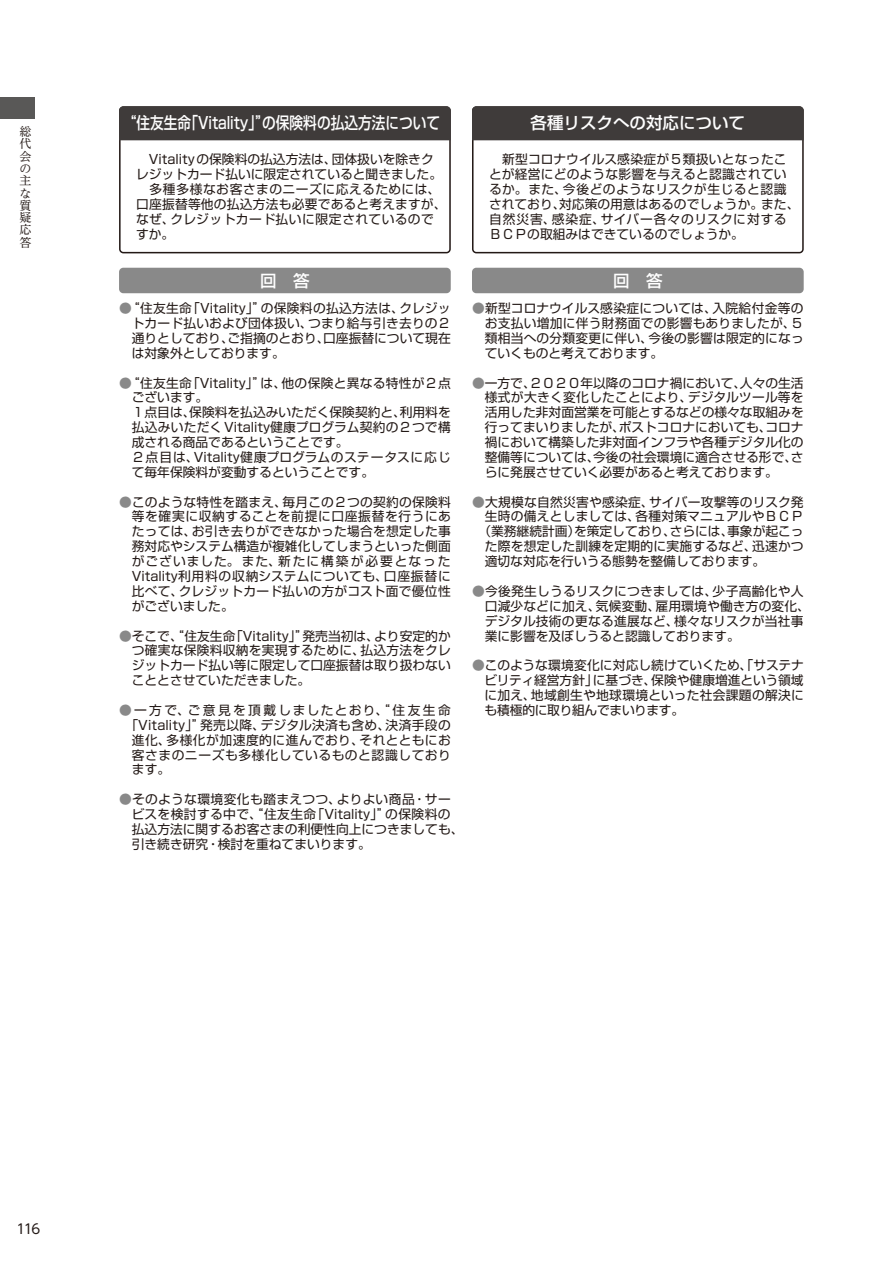
<style>
.page{position:relative;width:893px;height:1263px;background:#fff}
.page>*{position:absolute;margin:0;border:0;box-sizing:border-box;transform-origin:0 0}
.t1{font:500 16.5px "Shin Go Pro";color:#fff;scale:.83 1}
.t2{font:500 16.5px "Shin Go Pro";color:#fff}
.t3{font:13.5px "UD Shin Go Pro";color:#231916}
.t4{font:12.75px/14.9px "Shin Go Pro";letter-spacing:.01em;color:#231916;text-align:justify}
.t5{font:12.75px "Shin Go Pro";letter-spacing:.04em;color:#231916}
.t6{font:12.75px "Shin Go Pro";letter-spacing:.19em;color:#231916}
.t7{font:12.75px "Shin Go Pro";letter-spacing:.035em;color:#231916}
.t8{font:12px/12.3px "UD Reimin Pro";color:#231916;text-align:justify}
.s1{color:#898989}
</style>
<div class="page">
<div style="left:0;top:98px;width:34px;height:21px;background:#595857"></div>
<div style="left:119px;top:268px;width:332px;height:25px;background:#898989;border-radius:4px"></div>
<div style="left:472px;top:268px;width:332px;height:25px;background:#898989;border-radius:4px"></div>
<svg style="left:472px;top:140px;width:332px;height:113px"></svg>
<div style="left:472px;top:106px;width:332px;height:34px;background:#3f3b3a"></div>
<svg style="left:119px;top:140px;width:332px;height:113px"></svg>
<div style="left:119px;top:106px;width:332px;height:34px;background:#3f3b3a"></div>
<p class="t8" style="left:20px;top:125px;width:13px">総代会の主な質疑応答</p>
<p class="t1" style="left:123px;top:110px;width:384px">“住友生命「Vitality」”の保険料の払込方法について</p>
<p class="t4" style="left:136px;top:150px;width:312px;text-align:left">　Vitalityの保険料の払込方法は、団体扱いを除きクレジットカード払いに限定されていると聞きました。　多種多様なお客さまのニーズに応えるためには、口座振替等他の払込方法も必要であると考えますが、なぜ、クレジットカード払いに限定されているのですか。</p>
<p class="t2" style="left:260px;top:267px;width:51px">回　答</p>
<p class="t4" style="left:132px;top:299px;width:320px;text-indent:-13px"><span class="s1">●</span>“住友生命「Vitality」”の保険料の払込方法は、クレジットカード払いおよび団体扱い、つまり給与引き去りの２通りとしており、ご指摘のとおり、口座振替について現在は対象外としております。</p>
<p class="t4" style="left:132px;top:374px;width:320px;text-align:left;text-indent:-13px"><span class="s1">●</span>“住友生命「Vitality」”は、他の保険と異なる特性が２点ございます。<br>１点目は、保険料を払込みいただく保険契約と、利用料を払込みいただくVitality健康プログラム契約の２つで構成される商品であるということです。<br>２点目は、Vitality健康プログラムのステータスに応じて毎年保険料が変動するということです。</p>
<p class="t4" style="left:132px;top:493px;width:320px;text-indent:-13px"><span class="s1">●</span>このような特性を踏まえ、毎月この２つの契約の保険料等を確実に収納することを前提に口座振替を行うにあたっては、お引き去りができなかった場合を想定した事務対応やシステム構造が複雑化してしまうといった側面がございました。また、新たに構築が必要となったVitality利用料の収納システムについても、口座振替に比べて、クレジットカード払いの方がコスト面で優位性がございました。</p>
<p class="t4" style="left:132px;top:627px;width:320px;text-indent:-13px"><span class="s1">●</span>そこで、“住友生命「Vitality」”発売当初は、より安定的かつ確実な保険料収納を実現するために、払込方法をクレジットカード払い等に限定して口座振替は取り扱わないこととさせていただきました。</p>
<p class="t6" style="left:119px;top:700px;width:333px"><span class="s1">●</span>一方で、ご意見を頂戴しましたとおり、“住友生命</p>
<p class="t4" style="left:125px;top:716px;width:327px">「Vitality」”発売以降、デジタル決済も含め、決済手段の</p>
<p class="t5" style="left:132px;top:729px;width:320px">進化、多様化が加速度的に進んでおり、それとともにお</p>
<p class="t7" style="left:132px;top:744px;width:320px">客さまのニーズも多様化しているものと認識しており</p>
<p class="t4" style="left:132px;top:761px;width:40px">ます。</p>
<p class="t4" style="left:132px;top:790px;width:333px;text-align:left;text-indent:-13px"><span class="s1">●</span>そのような環境変化も踏まえつつ、よりよい商品・サービスを検討する中で、“住友生命「Vitality」”の保険料の払込方法に関するお客さまの利便性向上につきましても、引き続き研究・検討を重ねてまいります。</p>
<p class="t2" style="left:531px;top:110px;width:216px">各種リスクへの対応について</p>
<p class="t4" style="left:489px;top:150px;width:312px;text-align:left">　新型コロナウイルス感染症が５類扱いとなったことが経営にどのような影響を与えると認識されているか。また、今後どのようなリスクが生じると認識されており、対応策の用意はあるのでしょうか。また、自然災害、感染症、サイバー各々のリスクに対する<br>ＢＣＰの取組みはできているのでしょうか。</p>
<p class="t2" style="left:613px;top:267px;width:51px">回　答</p>
<p class="t4" style="left:485px;top:299px;width:320px;text-indent:-13px"><span class="s1">●</span>新型コロナウイルス感染症については、入院給付金等のお支払い増加に伴う財務面での影響もありましたが、５類相当への分類変更に伴い、今後の影響は限定的になっていくものと考えております。</p>
<p class="t4" style="left:485px;top:374px;width:320px;text-indent:-13px"><span class="s1">●</span>一方で、２０２０年以降のコロナ禍において、人々の生活様式が大きく変化したことにより、デジタルツール等を活用した非対面営業を可能とするなどの様々な取組みを行ってまいりましたが、ポストコロナにおいても、コロナ禍において構築した非対面インフラや各種デジタル化の整備等については、今後の社会環境に適合させる形で、さらに発展させていく必要があると考えております。</p>
<p class="t4" style="left:472px;top:493px;width:333px"><span class="s1">●</span>大規模な自然災害や感染症、サイバー攻撃等のリスク発</p>
<p class="t4" style="left:485px;top:508px;width:320px">生時の備えとしましては、各種対策マニュアルやＢＣＰ</p>
<p class="t4" style="left:478px;top:522px;width:327px">（業務継続計画）を策定しており、さらには、事象が起こっ</p>
<p class="t4" style="left:485px;top:537px;width:320px">た際を想定した訓練を定期的に実施するなど、迅速かつ</p>
<p class="t4" style="left:485px;top:552px;width:282px">適切な対応を行いうる態勢を整備しております。</p>
<p class="t4" style="left:485px;top:582px;width:327px;text-align:left;text-indent:-13px"><span class="s1">●</span>今後発生しうるリスクにつきましては、少子高齢化や人口減少などに加え、気候変動、雇用環境や働き方の変化、デジタル技術の更なる進展など、様々なリスクが当社事業に影響を及ぼしうると認識しております。</p>
<p class="t4" style="left:484px;top:656px;width:321px;text-indent:-12px"><span class="s1">●</span>このような環境変化に対応し続けていくため、「サステナビリティ経営方針」に基づき、保険や健康増進という領域に加え、地域創生や地球環境といった社会課題の解決にも積極的に取り組んでまいります。</p>
<p class="t3" style="left:17px;top:1218px;width:25px">116</p>
</div>
